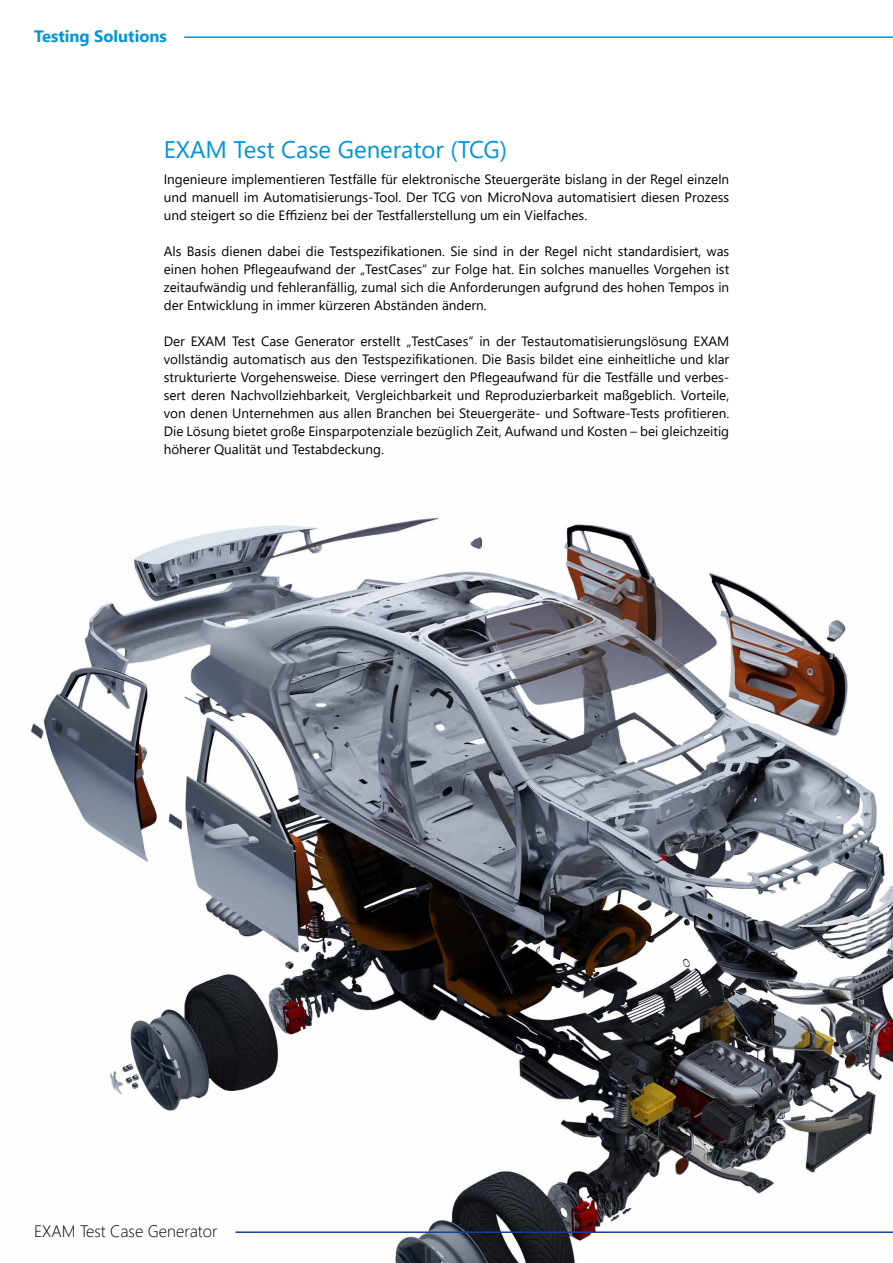
<style>
.page{position:relative;width:893px;height:1263px;background:#fff}
.page>*{position:absolute;margin:0;border:0;box-sizing:border-box;transform-origin:0 0}
.t1{font:24px "Segoe UI";color:#0095db}
.t2{font:300 16.5px "Segoe UI";color:#000}
.t3{font:700 16.5px "Segoe UI";color:#0095db}
.t4{font:13.5px/18px "Segoe UI";color:#000;text-align:justify}
</style>
<div class="page">
<img style="left:29px;top:517px;width:864px;height:746px">
<hr style="left:235px;top:1231px;width:658px;height:2px;background:#164194">
<hr style="left:184px;top:36px;width:709px;height:2px;background:#0095db">
<p class="t3" style="left:34px;top:20px;width:134px">Testing Solutions</p>
<h1 class="t1" style="left:164px;top:127px;width:345px">EXAM Test Case Generator (TCG)</h1>
<p class="t4" style="left:164px;top:169px;width:567px">Ingenieure implementieren Testfälle für elektronische Steuergeräte bislang in der Regel einzeln und manuell im Automatisierungs-Tool. Der TCG von MicroNova automatisiert diesen Prozess und steigert so die Effizienz bei der Testfallerstellung um ein Vielfaches.</p>
<p class="t4" style="left:164px;top:241px;width:567px">Als Basis dienen dabei die Testspezifikationen. Sie sind in der Regel nicht standardisiert, was einen hohen Pflegeaufwand der „TestCases“ zur Folge hat. Ein solches manuelles Vorgehen ist zeitaufwändig und fehleranfällig, zumal sich die Anforderungen aufgrund des hohen Tempos in der Entwicklung in immer kürzeren Abständen ändern.</p>
<p class="t4" style="left:164px;top:331px;width:567px">Der EXAM Test Case Generator erstellt „TestCases“ in der Testautomatisierungslösung EXAM vollständig automatisch aus den Testspezifikationen. Die Basis bildet eine einheitliche und klar strukturierte Vorgehensweise. Diese verringert den Pflegeaufwand für die Testfälle und verbes&shy;sert deren Nachvollziehbarkeit, Vergleichbarkeit und Reproduzierbarkeit maßgeblich. Vorteile, von denen Unternehmen aus allen Branchen bei Steuergeräte- und Software-Tests profitieren.<br>Die Lösung bietet große Einsparpotenziale bezüglich Zeit, Aufwand und Kosten – bei gleichzeitig höherer Qualität und Testabdeckung.</p>
<p class="t2" style="left:34px;top:1216px;width:185px">EXAM Test Case Generator</p>
</div>
